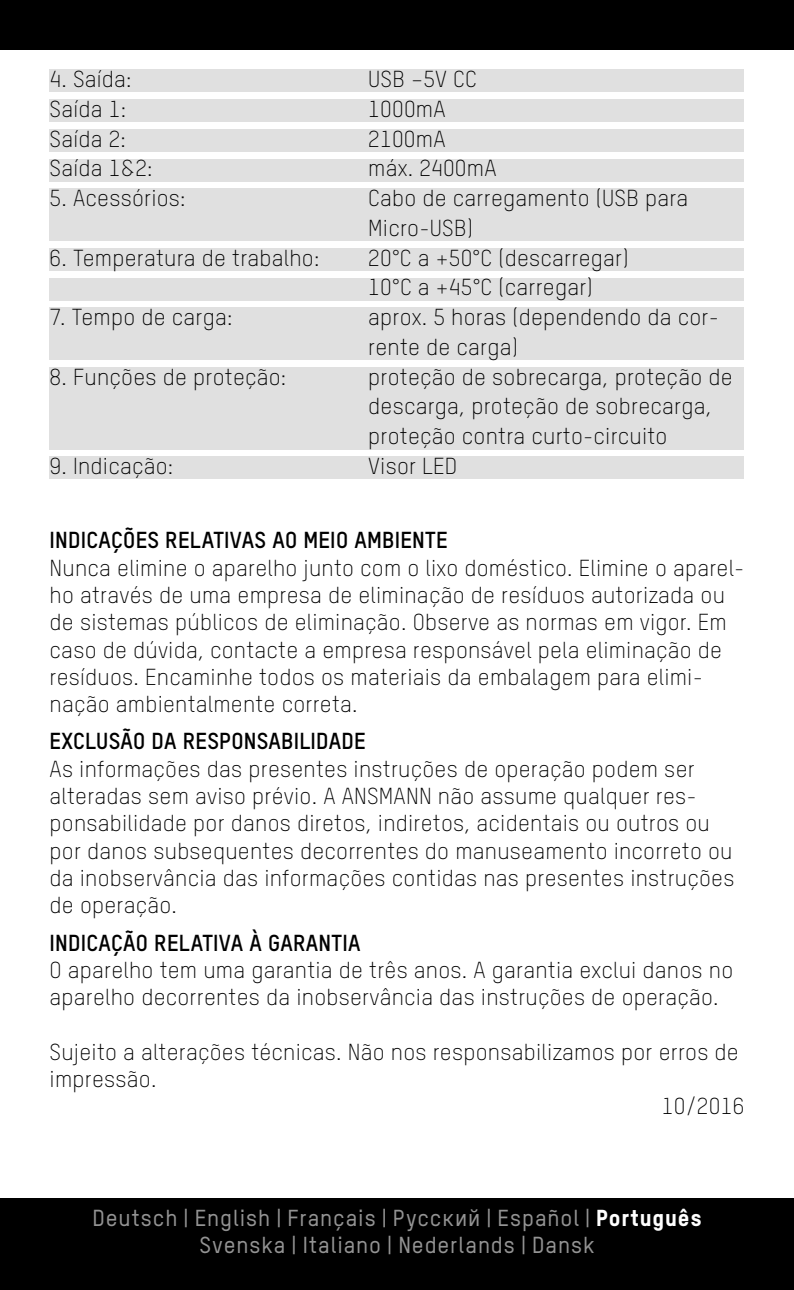
<style>
.page{position:relative;width:794px;height:1290px;background:#fff}
.page>*{position:absolute;margin:0;border:0;box-sizing:border-box;transform-origin:0 0}
.t1{font:300 22.75px/27.3px "TSTARPRO";letter-spacing:.01em;color:#000}
.t2{font:700 22.75px "TSTARPRO";letter-spacing:.01em;color:#000}
.t3{font:500 22.75px/27.3px "TSTARPRO";letter-spacing:.04em;color:#939393;text-align:center}
.s1{font-weight:800;color:#fff}
</style>
<div class="page">
<div style="left:0;top:0;width:794px;height:50px;background:#000"></div>
<div style="left:0;top:1198px;width:794px;height:92px;background:#000"></div>
<div style="left:50px;top:69px;width:694px;height:23px;background:#e0e0e0"></div>
<div style="left:50px;top:99px;width:694px;height:23px;background:#e0e0e0"></div>
<div style="left:50px;top:129px;width:694px;height:23px;background:#e0e0e0"></div>
<div style="left:50px;top:159px;width:694px;height:22px;background:#e0e0e0"></div>
<div style="left:50px;top:188px;width:694px;height:53px;background:#e0e0e0"></div>
<div style="left:50px;top:248px;width:694px;height:23px;background:#e0e0e0"></div>
<div style="left:50px;top:278px;width:694px;height:22px;background:#e0e0e0"></div>
<div style="left:50px;top:307px;width:694px;height:53px;background:#e0e0e0"></div>
<div style="left:50px;top:367px;width:694px;height:82px;background:#e0e0e0"></div>
<div style="left:50px;top:456px;width:694px;height:23px;background:#e0e0e0"></div>
<p class="t1" style="left:50px;top:65px;width:84px">4. Saída:</p>
<p class="t1" style="left:368px;top:65px;width:110px">USB –5V CC</p>
<p class="t1" style="left:50px;top:94px;width:78px">Saída 1:</p>
<p class="t1" style="left:368px;top:94px;width:79px">1000mA</p>
<p class="t1" style="left:50px;top:124px;width:78px">Saída 2:</p>
<p class="t1" style="left:368px;top:124px;width:79px">2100mA</p>
<p class="t1" style="left:50px;top:154px;width:105px">Saída 1&amp;2:</p>
<p class="t1" style="left:368px;top:154px;width:130px">máx. 2400mA</p>
<p class="t1" style="left:50px;top:184px;width:138px">5. Acessórios:</p>
<p class="t1" style="left:368px;top:182px;width:322px;line-height:29.8px">Cabo de carregamento (USB para<br>Micro-USB)</p>
<p class="t1" style="left:50px;top:243px;width:271px">6. Temperatura de trabalho:</p>
<p class="t1" style="left:368px;top:242px;width:262px;line-height:29.8px">20°C a +50°C (descarregar)<br>10°C a +45°C (carregar)</p>
<p class="t1" style="left:50px;top:303px;width:184px">7. Tempo de carga:</p>
<p class="t1" style="left:368px;top:301px;width:352px;line-height:29.8px">aprox. 5 horas (dependendo da cor&shy;rente de carga)</p>
<p class="t1" style="left:50px;top:362px;width:238px">8. Funções de proteção:</p>
<p class="t1" style="left:368px;top:361px;width:366px;line-height:29.8px">proteção de sobrecarga, proteção de descarga, proteção de sobrecarga, proteção contra curto-circuito</p>
<p class="t1" style="left:50px;top:451px;width:125px">9. Indicação:</p>
<p class="t1" style="left:368px;top:451px;width:91px">Visor LED</p>
<p class="t2" style="left:50px;top:525px;width:399px">INDICAÇÕES RELATIVAS AO MEIO AMBIENTE</p>
<p class="t1" style="left:50px;top:553px;width:696px">Nunca elimine o aparelho junto com o lixo doméstico. Elimine o aparel&shy;ho através de uma empresa de eliminação de resíduos autorizada ou de sistemas públicos de eliminação. Observe as normas em vigor. Em caso de dúvida, contacte a empresa responsável pela eliminação de resíduos. Encaminhe todos os materiais da embalagem para elimi&shy;nação ambientalmente correta.</p>
<p class="t2" style="left:50px;top:726px;width:317px">EXCLUSÃO DA RESPONSABILIDADE</p>
<p class="t1" style="left:50px;top:754px;width:686px">As informações das presentes instruções de operação podem ser alteradas sem aviso prévio. A ANSMANN não assume qualquer res&shy;ponsabilidade por danos diretos, indiretos, acidentais ou outros ou por danos subsequentes decorrentes do manuseamento incorreto ou da inobservância das informações contidas nas presentes instruções de operação.</p>
<p class="t2" style="left:50px;top:927px;width:312px">INDICAÇÃO RELATIVA À GARANTIA</p>
<p class="t1" style="left:50px;top:955px;width:685px">O aparelho tem uma garantia de três anos. A garantia exclui danos no aparelho decorrentes da inobservância das instruções de operação.</p>
<p class="t1" style="left:50px;top:1037px;width:690px">Sujeito a alterações técnicas. Não nos responsabilizamos por erros de</p>
<p class="t1" style="left:50px;top:1064px;width:108px">impressão.</p>
<p class="t1" style="left:662px;top:1092px;width:84px">10/2016</p>
<p class="t3" style="left:92px;top:1203px;width:610px">Deutsch | English | Français | Pусский | Español | <span class="s1">Português<br></span>Svenska | Italiano | Nederlands | Dansk</p>
</div>
